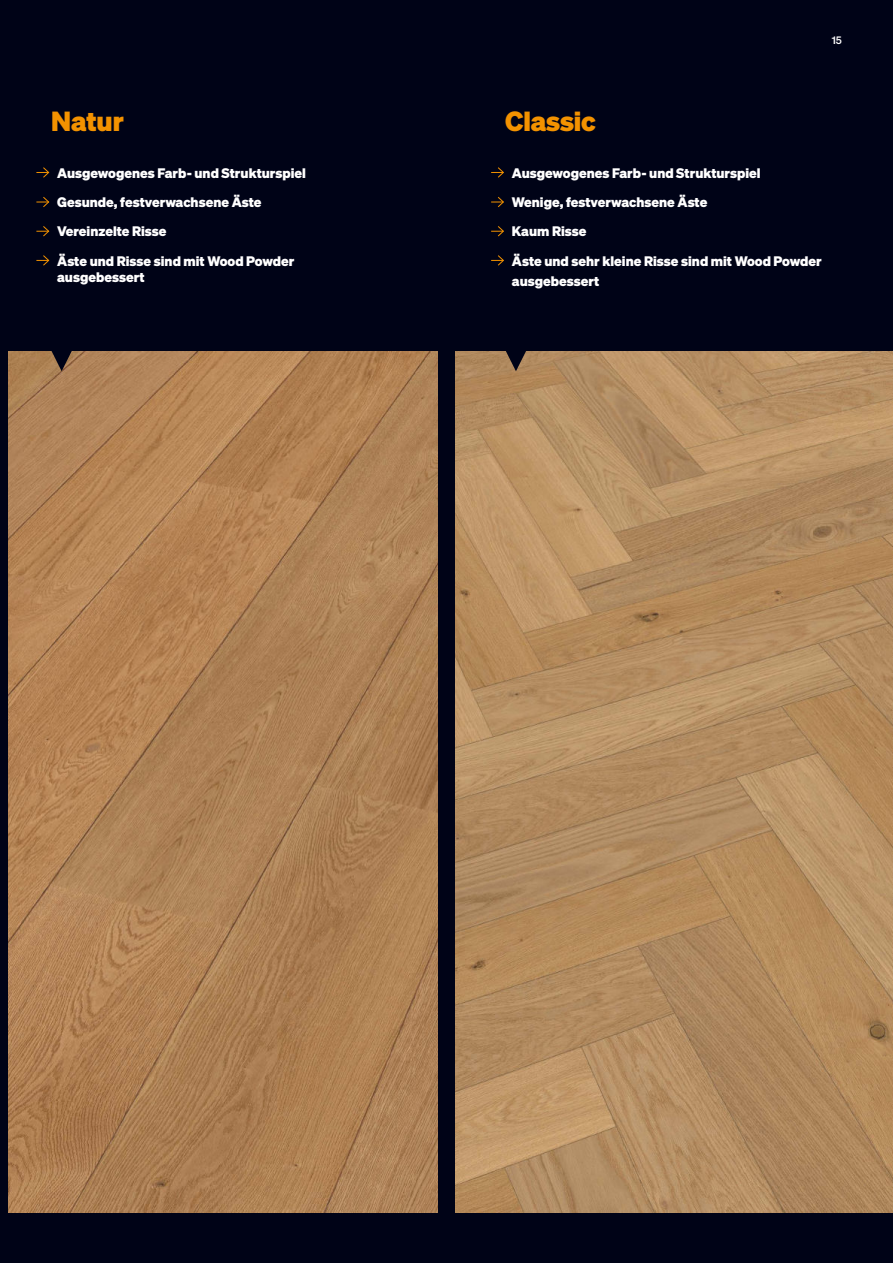
<style>
.page{position:relative;width:893px;height:1263px;background:#000317}
.page>*{position:absolute;margin:0;border:0;box-sizing:border-box;transform-origin:0 0}
.t1{font:700 27px "Sohne";letter-spacing:-.005em;color:#f39200}
.t2{font:700 13.5px/29.2px "Sohne";color:#fff}
.t3{font:10.5px "Sohne Kraftig";color:#fff}
</style>
<div class="page">
<img style="left:9px;top:351px;width:429px;height:861px">
<img style="left:455px;top:351px;width:438px;height:861px">
<svg style="left:36px;top:255px;width:14px;height:11px"></svg>
<svg style="left:491px;top:255px;width:13px;height:11px"></svg>
<svg style="left:36px;top:226px;width:14px;height:11px"></svg>
<svg style="left:491px;top:226px;width:13px;height:11px"></svg>
<svg style="left:36px;top:197px;width:14px;height:10px"></svg>
<svg style="left:491px;top:197px;width:13px;height:10px"></svg>
<svg style="left:36px;top:167px;width:14px;height:11px"></svg>
<svg style="left:491px;top:167px;width:13px;height:11px"></svg>
<svg style="left:51px;top:351px;width:21px;height:20px"></svg>
<svg style="left:505px;top:351px;width:22px;height:20px"></svg>
<p class="t3" style="left:832px;top:37px;width:12px">15</p>
<h1 class="t1" style="left:51px;top:106px;width:74px">Natur</h1>
<h1 class="t1" style="left:505px;top:106px;width:92px">Classic</h1>
<p class="t2" style="left:57px;top:158px;width:250px">Ausgewogenes Farb- und Strukturspiel<br>Gesunde, festverwachsene Äste<br>Vereinzelte Risse<br>Äste und Risse sind mit Wood Powder</p>
<p class="t2" style="left:57px;top:262px;width:89px">ausgebessert</p>
<p class="t2" style="left:512px;top:158px;width:311px">Ausgewogenes Farb- und Strukturspiel<br>Wenige, festverwachsene Äste<br>Kaum Risse<br>Äste und sehr kleine Risse sind mit Wood Powder</p>
<p class="t2" style="left:512px;top:267px;width:89px">ausgebessert</p>
</div>
